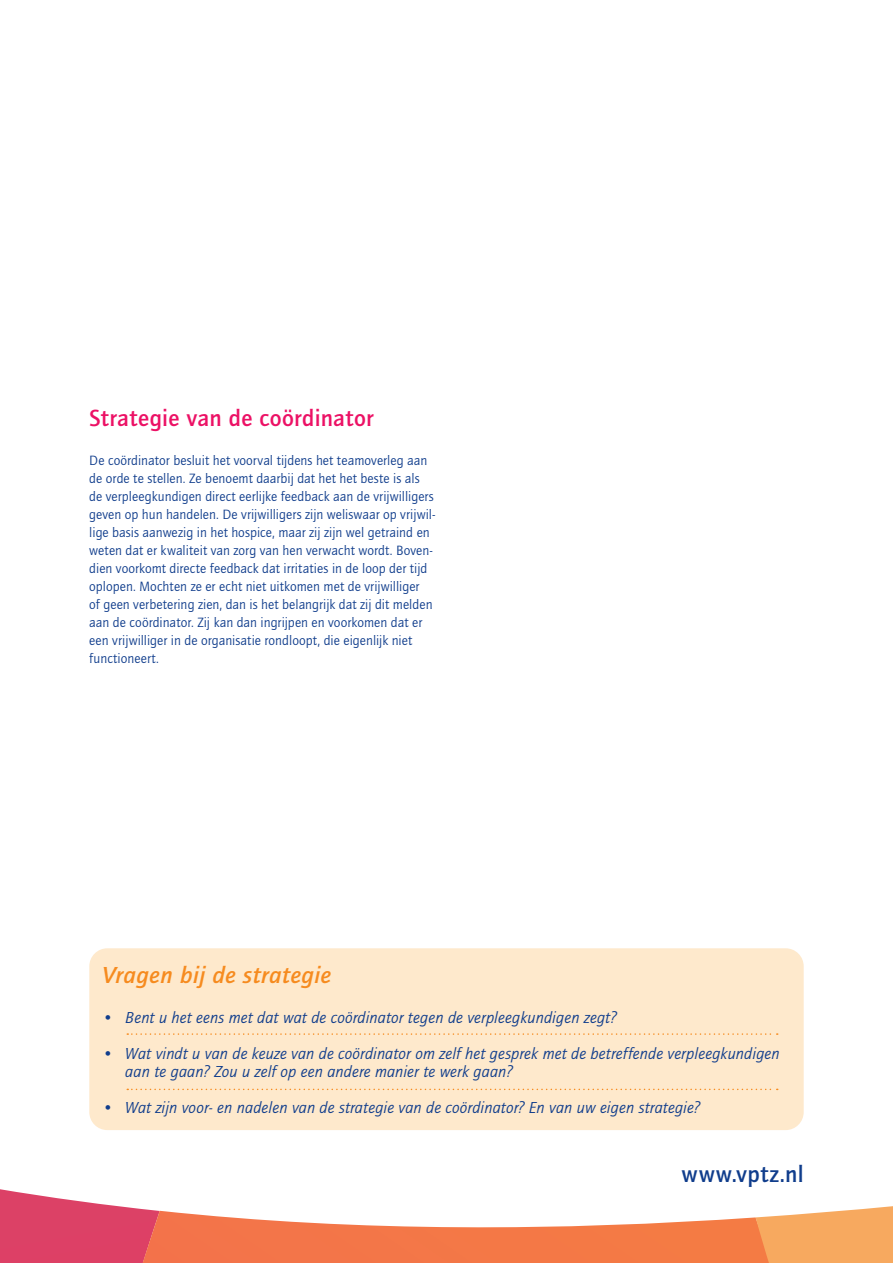
<style>
.page{position:relative;width:893px;height:1263px;background:#fff}
.page>*{position:absolute;margin:0;border:0;box-sizing:border-box;transform-origin:0 0}
.TUSSENKOP{font:500 24px "Quay Sans";letter-spacing:.015em;color:#ec1165}
.TUSSEN_VRAGEN{font:italic 500 24px "Quay Sans";letter-spacing:.02em;color:#f68b1f}
.t1{font:500 24px "Quay Sans";letter-spacing:.035em;color:#103d8c}
.VRAGEN{font:italic 16.5px/18px "Quay Sans";letter-spacing:.005em;color:#103d8c}
.PLAT{font:13.95px/18px "Quay Sans";letter-spacing:.005em;color:#103d8c}
</style>
<div class="page">
<svg style="left:0;top:1189px;width:893px;height:74px"></svg>
<div style="left:89px;top:948px;width:715px;height:182px;background:#fee9cc;border-radius:18px"></div>
<svg style="left:127px;top:1033px;width:651px;height:2px"></svg>
<svg style="left:127px;top:1089px;width:651px;height:1px"></svg>
<p class="TUSSENKOP" style="left:89px;top:405px;width:286px">Strategie van de coördinator</p>
<p class="PLAT" style="left:89px;top:452px;width:348px">De coördinator besluit het voorval tijdens het teamoverleg aan de orde te stellen. Ze benoemt daarbij dat het het beste is als de verpleegkundigen direct eerlijke feedback aan de vrijwilligers geven op hun handelen. De vrijwilligers zijn weliswaar op vrijwil&shy;lige basis aanwezig in het hospice, maar zij zijn wel getraind en weten dat er kwaliteit van zorg van hen verwacht wordt. Boven&shy;dien voorkomt directe feedback dat irritaties in de loop der tijd oplopen. Mochten ze er echt niet uitkomen met de vrijwilliger<br>of geen verbetering zien, dan is het belangrijk dat zij dit melden aan de coördinator. Zij kan dan ingrijpen en voorkomen dat er een vrijwilliger in de organisatie rondloopt, die eigenlijk niet functioneert.</p>
<p class="TUSSEN_VRAGEN" style="left:102px;top:961px;width:231px">Vragen bij de strategie</p>
<p class="VRAGEN" style="left:102px;top:1009px;width:516px">• Bent u het eens met dat wat de coördinator tegen de verpleegkundigen zegt?</p>
<p class="VRAGEN" style="left:125px;top:1045px;width:656px;text-indent:-23px">• Wat vindt u van de keuze van de coördinator om zelf het gesprek met de betreffende verpleegkundigen aan te gaan? Zou u zelf op een andere manier te werk gaan?</p>
<p class="VRAGEN" style="left:102px;top:1099px;width:600px">• Wat zijn voor- en nadelen van de strategie van de coördinator? En van uw eigen strategie?</p>
<h1 class="t1" style="left:681px;top:1161px;width:124px">www.vptz.nl</h1>
</div>
